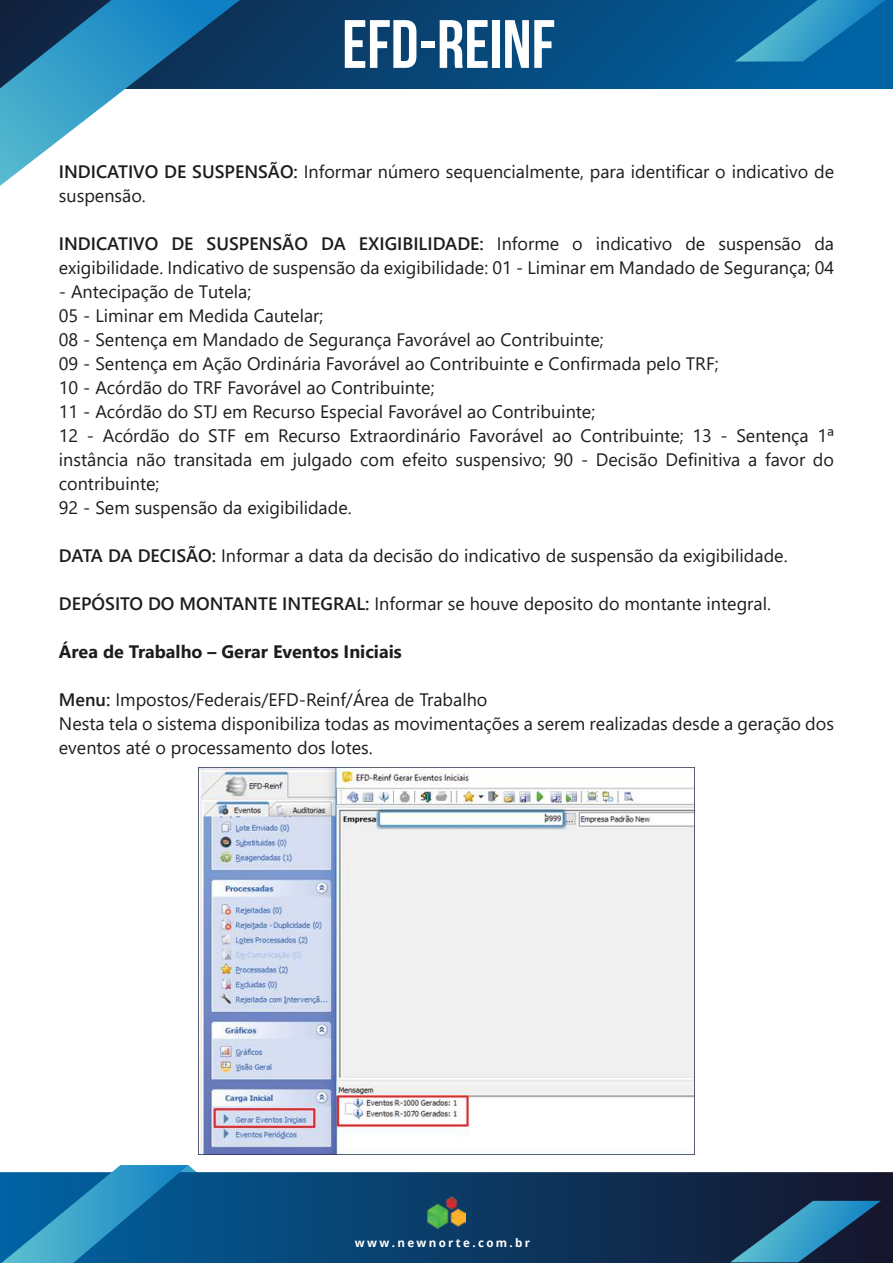
<style>
.page{position:relative;width:893px;height:1263px;background:#fff}
.page>*{position:absolute;margin:0;border:0;box-sizing:border-box;transform-origin:0 0}
.t1{font:68.25px "Bebas Neue";color:#fff}
.t2{font:18px/24px "Segoe UI";color:#1d1d1b}
.t3{font:700 18px "Segoe UI";color:#1d1d1b}
.t4{font:700 11.55px "Open Sans";letter-spacing:.2em;color:#fff}
.s1{font-weight:600}
</style>
<div class="page">
<svg style="left:240px;top:0;width:653px;height:88px;background:#064a7d"></svg>
<svg style="left:0;top:1172px;width:893px;height:91px;background:#0d345b"></svg>
<svg style="left:1px;top:1165px;width:256px;height:98px;background:#1e73a5"></svg>
<svg style="left:730px;top:1201px;width:151px;height:61px;background:#235778"></svg>
<svg style="left:735px;top:0;width:151px;height:62px;background:#197cb1"></svg>
<svg style="left:0;top:0;width:240px;height:186px"></svg>
<img style="left:428px;top:1194px;width:37px;height:37px">
<img style="left:199px;top:767px;width:495px;height:388px">
<h1 class="t1" style="left:342px;top:7px;width:214px">EFD-Reinf</h1>
<p class="t2" style="left:59px;top:160px;width:777px"><span class="s1">INDICATIVO DE SUSPENSÃO:</span> Informar número sequencialmente, para identificar o indicativo de suspensão.</p>
<p class="t2" style="left:59px;top:232px;width:777px"><span class="s1">INDICATIVO DE SUSPENSÃO DA EXIGIBILIDADE:</span> Informe o indicativo de suspensão da exigibilidade. Indicativo de suspensão da exigibilidade: 01 - Liminar em Mandado de Segurança; 04</p>
<p class="t2" style="left:59px;top:280px;width:777px">- Antecipação de Tutela;<br>05 - Liminar em Medida Cautelar;<br>08 - Sentença em Mandado de Segurança Favorável ao Contribuinte;<br>09 - Sentença em Ação Ordinária Favorável ao Contribuinte e Confirmada pelo TRF;<br>10 - Acórdão do TRF Favorável ao Contribuinte;<br>11 - Acórdão do STJ em Recurso Especial Favorável ao Contribuinte;<br>12 - Acórdão do STF em Recurso Extraordinário Favorável ao Contribuinte; 13 - Sentença 1ª instância não transitada em julgado com efeito suspensivo; 90 - Decisão Definitiva a favor do contribuinte;<br>92 - Sem suspensão da exigibilidade.</p>
<p class="t2" style="left:59px;top:544px;width:730px"><span class="s1">DATA DA DECISÃO:</span> Informar a data da decisão do indicativo de suspensão da exigibilidade.</p>
<p class="t2" style="left:59px;top:592px;width:714px"><span class="s1">DEPÓSITO DO MONTANTE INTEGRAL:</span> Informar se houve deposito do montante integral.</p>
<p class="t3" style="left:59px;top:637px;width:344px">Área de Trabalho – Gerar Eventos Iniciais</p>
<p class="t2" style="left:59px;top:688px;width:777px"><span class="s1">Menu:</span> Impostos/Federais/EFD-Reinf/Área de Trabalho<br>Nesta tela o sistema disponibiliza todas as movimentações a serem realizadas desde a geração dos eventos até o processamento dos lotes.</p>
<p class="t4" style="left:355px;top:1235px;width:177px">www.newnorte.com.br</p>
</div>
